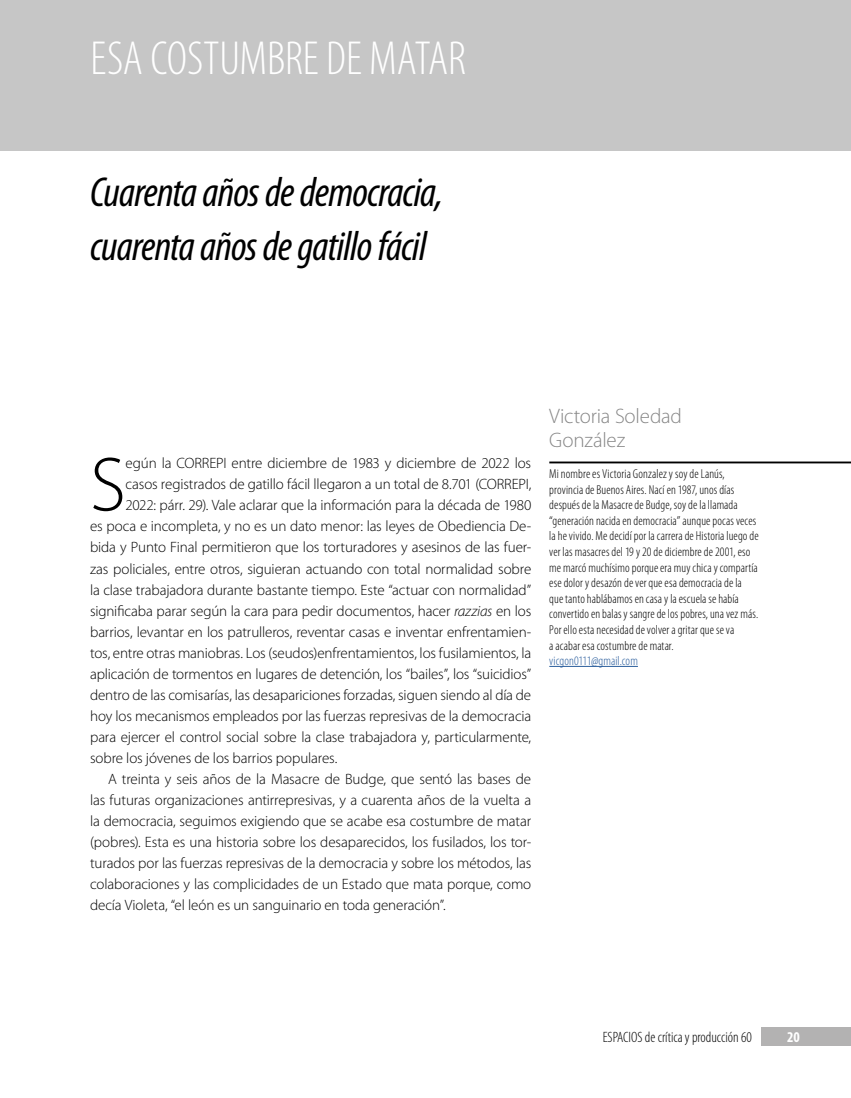
<style>
.page{position:relative;width:851px;height:1098px;background:#fff}
.page>*{position:absolute;margin:0;border:0;box-sizing:border-box;transform-origin:0 0}
._4-1a-Texto_central{font:300 77.25px "Myriad Pro";color:#000}
.Encabezado_Sección{font:300 condensed 48px "Myriad Pro";letter-spacing:-.005em;color:#fff}
._2-b-CAP-Titulo{font:italic condensed 42px/54px "Myriad Pro";letter-spacing:-.02em;color:#000}
._2-d-CAP-Autor{font:300 21px/24px "Myriad Pro";letter-spacing:-.01em;color:#878787}
._4-1a-Texto_central-2{font:300 15px/21px "Myriad Pro";letter-spacing:-.01em;color:#000;text-align:justify}
.t1{font:300 condensed 15px "Myriad Pro";color:#000}
.t2{font:700 condensed 15px "Myriad Pro";color:#fff}
._2-f-CAP-Institucion{font:300 condensed 12.9px/15.6px "Myriad Pro";letter-spacing:.01em;color:#000}
._2-f-CAP-Institucion-2{font:300 condensed 12.9px "Myriad Pro";letter-spacing:.005em;color:#275b9b}
.s1{font-style:italic}
</style>
<div class="page">
<div style="left:760px;top:1027px;width:90px;height:18px;background:#b3b2b2"></div>
<div style="left:0;top:0;width:850px;height:151px;background:#c6c6c6"></div>
<hr style="left:549px;top:461px;width:301px;height:2px;background:#000">
<hr style="left:549px;top:665px;width:88px;height:1px;background:#275b9b">
<p class="Encabezado_Sección" style="left:90px;top:32px;width:377px">ESA COSTUMBRE DE MATAR</p>
<p class="_2-b-CAP-Titulo" style="left:90px;top:166px;width:354px">Cuarenta años de democracia, cuarenta años de gatillo fácil</p>
<p class="_4-1a-Texto_central" style="left:90px;top:442px;width:37px">S</p>
<p class="_4-1a-Texto_central-2" style="left:125px;top:453px;width:407px">egún la CORREPI entre diciembre de 1983 y diciembre de 2022 los</p>
<p class="_4-1a-Texto_central-2" style="left:125px;top:474px;width:407px">casos registrados de gatillo fácil llegaron a un total de 8.701 (CORREPI,</p>
<p class="_4-1a-Texto_central-2" style="left:125px;top:495px;width:407px">2022: párr. 29). Vale aclarar que la información para la década de 1980</p>
<p class="_4-1a-Texto_central-2" style="left:90px;top:516px;width:442px">es poca e incompleta, y no es un dato menor: las leyes de Obediencia De-</p>
<p class="_4-1a-Texto_central-2" style="left:90px;top:537px;width:442px">bida y Punto Final permitieron que los torturadores y asesinos de las fuer-</p>
<p class="_4-1a-Texto_central-2" style="left:90px;top:558px;width:442px">zas policiales, entre otros, siguieran actuando con total normalidad sobre</p>
<p class="_4-1a-Texto_central-2" style="left:90px;top:579px;width:442px">la clase trabajadora durante bastante tiempo. Este “actuar con normalidad”</p>
<p class="_4-1a-Texto_central-2" style="left:90px;top:600px;width:442px">significaba parar según la cara para pedir documentos, hacer <span class="s1">razzias</span> en los</p>
<p class="_4-1a-Texto_central-2" style="left:90px;top:621px;width:442px">barrios, levantar en los patrulleros, reventar casas e inventar enfrentamien-</p>
<p class="_4-1a-Texto_central-2" style="left:90px;top:642px;width:442px">tos, entre otras maniobras. Los (seudos)enfrentamientos, los fusilamientos, la</p>
<p class="_4-1a-Texto_central-2" style="left:90px;top:663px;width:442px">aplicación de tormentos en lugares de detención, los “bailes”, los “suicidios”</p>
<p class="_4-1a-Texto_central-2" style="left:90px;top:684px;width:442px">dentro de las comisarías, las desapariciones forzadas, siguen siendo al día de</p>
<p class="_4-1a-Texto_central-2" style="left:90px;top:705px;width:442px">hoy los mecanismos empleados por las fuerzas represivas de la democracia</p>
<p class="_4-1a-Texto_central-2" style="left:90px;top:726px;width:442px">para ejercer el control social sobre la clase trabajadora y, particularmente,</p>
<p class="_4-1a-Texto_central-2" style="left:90px;top:747px;width:249px">sobre los jóvenes de los barrios populares.</p>
<p class="_4-1a-Texto_central-2" style="left:90px;top:768px;width:442px;text-indent:18px">A treinta y seis años de la Masacre de Budge, que sentó las bases de las futuras organizaciones antirrepresivas, y a cuarenta años de la vuelta a la democracia, seguimos exigiendo que se acabe esa costumbre de matar (pobres). Esta es una historia sobre los desaparecidos, los fusilados, los tor&shy;turados por las fuerzas represivas de la democracia y sobre los métodos, las colaboraciones y las complicidades de un Estado que mata porque, como decía Violeta, “el león es un sanguinario en toda generación”.</p>
<p class="_2-d-CAP-Autor" style="left:549px;top:404px;width:134px">Victoria Soledad<br>González</p>
<p class="_2-f-CAP-Institucion" style="left:549px;top:466px;width:211px">Mi nombre es Victoria Gonzalez y soy de Lanús, provincia de Buenos Aires. Nací en 1987, unos días después de la Masacre de Budge, soy de la llamada “generación nacida en democracia” aunque pocas veces la he vivido. Me decidí por la carrera de Historia luego de ver las masacres del 19 y 20 de diciembre de 2001, eso me marcó muchísimo porque era muy chica y compartía ese dolor y desazón de ver que esa democracia de la que tanto hablábamos en casa y la escuela se había convertido en balas y sangre de los pobres, una vez más.<br>Por ello esta necesidad de volver a gritar que se va<br>a acabar esa costumbre de matar.</p>
<p class="_2-f-CAP-Institucion-2" style="left:549px;top:653px;width:90px">vicgon0111@gmail.com</p>
<p class="t1" style="left:602px;top:1028px;width:151px">ESPACIOS de crítica y producción 60</p>
<p class="t2" style="left:787px;top:1028px;width:14px">20</p>
</div>
